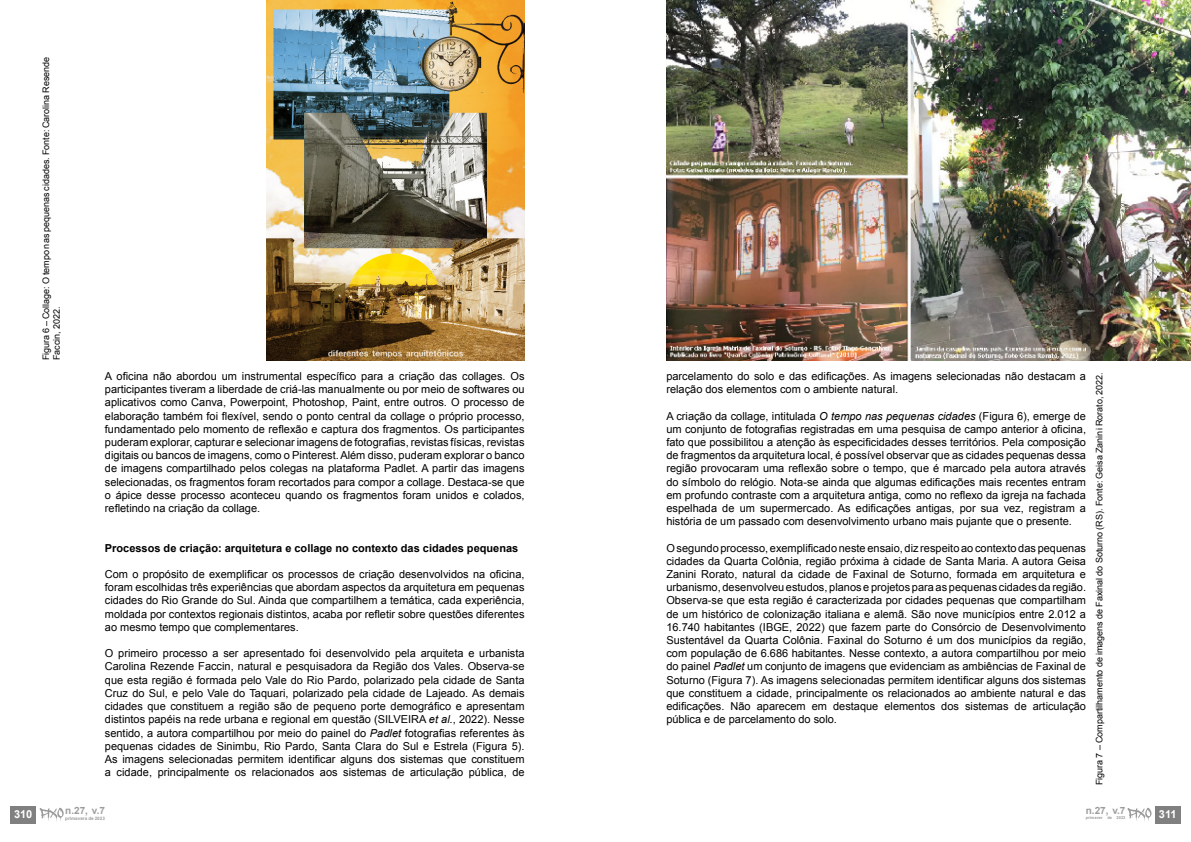
<style>
.page{position:relative;width:1191px;height:842px;background:#fff}
.page>*{position:absolute;margin:0;border:0;box-sizing:border-box;transform-origin:0 0}
.t1{font:11px/13.2px "Arial";color:#000;text-align:justify}
.t2{font:700 11px "Arial";color:#000}
.t3{font:700 11px "Arial";color:#fff}
.t4{font:700 10px "Arial";color:#9d9d9c}
.t5{font:9px/10.8px "Arial";color:#000}
.t6{font:700 4.6px "Arial";color:#9d9d9c}
.t7{font:700 4px "Arial";color:#9d9d9c}
.s1{font-style:italic}
</style>
<div class="page">
<img style="left:266px;top:0;width:258px;height:360px">
<img style="left:666px;top:0;width:525px;height:360px">
<div style="left:11px;top:806px;width:25px;height:17px;background:#808080"></div>
<svg style="left:40px;top:808px;width:24px;height:13px"></svg>
<div style="left:1155px;top:806px;width:25px;height:17px;background:#808080"></div>
<svg style="left:1127px;top:808px;width:24px;height:13px"></svg>
<p class="t5" style="left:41px;top:360px;width:305px;rotate:-90deg">Figura 6 – Collage: O tempo nas pequenas cidades. Fonte: Carolina Resende<br>Faccin, 2022.</p>
<p class="t1" style="left:105px;top:370px;width:421px">A oficina não abordou um instrumental específico para a criação das collages. Os participantes tiveram a liberdade de criá-las manualmente ou por meio de softwares ou aplicativos como Canva, Powerpoint, Photoshop, Paint, entre outros. O processo de elaboração também foi flexível, sendo o ponto central da collage o próprio processo, fundamentado pelo momento de reflexão e captura dos fragmentos. Os participantes puderam explorar, capturar e selecionar imagens de fotografias, revistas físicas, revistas digitais ou bancos de imagens, como o Pinterest. Além disso, puderam explorar o banco de imagens compartilhado pelos colegas na plataforma Padlet. A partir das imagens selecionadas, os fragmentos foram recortados para compor a collage. Destaca-se que o ápice desse processo aconteceu quando os fragmentos foram unidos e colados, refletindo na criação da collage.</p>
<p class="t2" style="left:105px;top:540px;width:415px">Processos de criação: arquitetura e collage no contexto das cidades pequenas</p>
<p class="t1" style="left:105px;top:568px;width:421px">Com o propósito de exemplificar os processos de criação desenvolvidos na oficina, foram escolhidas três experiências que abordam aspectos da arquitetura em pequenas cidades do Rio Grande do Sul. Ainda que compartilhem a temática, cada experiência, moldada por contextos regionais distintos, acaba por refletir sobre questões diferentes ao mesmo tempo que complementares.</p>
<p class="t1" style="left:105px;top:647px;width:421px">O primeiro processo a ser apresentado foi desenvolvido pela arquiteta e urbanista Carolina Rezende Faccin, natural e pesquisadora da Região dos Vales. Observa-se que esta região é formada pelo Vale do Rio Pardo, polarizado pela cidade de Santa Cruz do Sul, e pelo Vale do Taquari, polarizado pela cidade de Lajeado. As demais cidades que constituem a região são de pequeno porte demográfico e apresentam distintos papéis na rede urbana e regional em questão (SILVEIRA <span class="s1">et al.</span>, 2022). Nesse sentido, a autora compartilhou por meio do painel do <span class="s1">Padlet</span> fotografias referentes às pequenas cidades de Sinimbu, Rio Pardo, Santa Clara do Sul e Estrela (Figura 5).<br>As imagens selecionadas permitem identificar alguns dos sistemas que constituem a cidade, principalmente os relacionados aos sistemas de articulação pública, de</p>
<p class="t3" style="left:14px;top:807px;width:20px">310</p>
<p class="t4" style="left:65px;top:804px;width:41px">n.27, v.7</p>
<p class="t6" style="left:65px;top:815px;width:41px">primavera de 2023</p>
<p class="t1" style="left:666px;top:370px;width:421px">parcelamento do solo e das edificações. As imagens selecionadas não destacam a relação dos elementos com o ambiente natural.</p>
<p class="t1" style="left:666px;top:409px;width:421px">A criação da collage, intitulada <span class="s1">O tempo nas pequenas cidades</span> (Figura 6), emerge de um conjunto de fotografias registradas em uma pesquisa de campo anterior à oficina, fato que possibilitou a atenção às especificidades desses territórios. Pela composição de fragmentos da arquitetura local, é possível observar que as cidades pequenas dessa região provocaram uma reflexão sobre o tempo, que é marcado pela autora através do símbolo do relógio. Nota-se ainda que algumas edificações mais recentes entram em profundo contraste com a arquitetura antiga, como no reflexo da igreja na fachada espelhada de um supermercado. As edificações antigas, por sua vez, registram a história de um passado com desenvolvimento urbano mais pujante que o presente.</p>
<p class="t1" style="left:666px;top:541px;width:421px">O segundo processo, exemplificado neste ensaio, diz respeito ao contexto das pequenas cidades da Quarta Colônia, região próxima à cidade de Santa Maria. A autora Geisa Zanini Rorato, natural da cidade de Faxinal de Soturno, formada em arquitetura e urbanismo, desenvolveu estudos, planos e projetos para as pequenas cidades da região.<br>Observa-se que esta região é caracterizada por cidades pequenas que compartilham de um histórico de colonização italiana e alemã. São nove municípios entre 2.012 a 16.740 habitantes (IBGE, 2022) que fazem parte do Consórcio de Desenvolvimento Sustentável da Quarta Colônia. Faxinal do Soturno é um dos municípios da região, com população de 6.686 habitantes. Nesse contexto, a autora compartilhou por meio do painel <span class="s1">Padlet</span> um conjunto de imagens que evidenciam as ambiências de Faxinal de Soturno (Figura 7). As imagens selecionadas permitem identificar alguns dos sistemas que constituem a cidade, principalmente os relacionados ao ambiente natural e das edificações. Não aparecem em destaque elementos dos sistemas de articulação pública e de parcelamento do solo.</p>
<p class="t5" style="left:1094px;top:785px;width:415px;rotate:-90deg">Figura 7 – Compartilhamento de imagens de Faxinal do Soturno (RS). Fonte: Geisa Zanini Rorato, 2022.</p>
<p class="t4" style="left:1085px;top:804px;width:41px">n.27, v.7</p>
<p class="t7" style="left:1085px;top:815px;width:41px">primaver de 2023</p>
<p class="t3" style="left:1159px;top:807px;width:19px">311</p>
</div>
